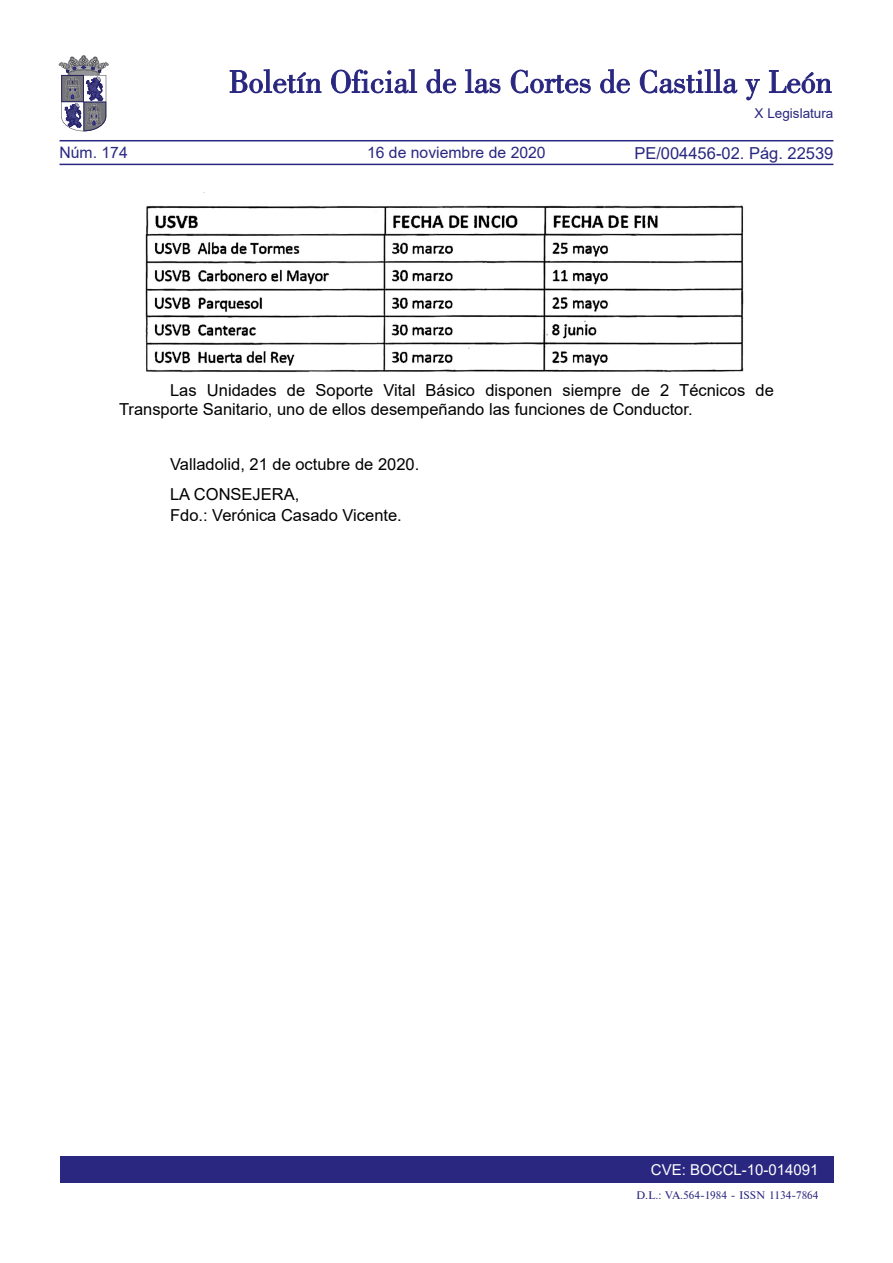
<style>
.page{position:relative;width:893px;height:1263px;background:#fff}
.page>*{position:absolute;margin:0;border:0;box-sizing:border-box;transform-origin:0 0}
.TEXTO_NORMAL{font:16.5px/19.8px "Arial";color:#000}
.firma{font:16.5px/21px "Arial";color:#000}
.Fecha{font:16.5px "Arial";color:#000}
.t1{font:16.5px "Arial";color:#292780}
.t2{font:15.75px "Arial";color:#292780}
.t3{font:15px "Arial";color:#fff}
.t4{font:13.5px "Arial";color:#292780}
.t5{font:10.5px "Times";color:#292780}
</style>
<div class="page">
<div style="left:60px;top:1157px;width:773px;height:26px;background:#292780"></div>
<hr style="left:60px;top:164px;width:773px;height:1px;background:#292780">
<hr style="left:60px;top:140px;width:773px;height:1px;background:#292780">
<svg style="left:230px;top:69px;width:91px;height:24px"></svg>
<svg style="left:331px;top:69px;width:86px;height:24px"></svg>
<svg style="left:426px;top:69px;width:30px;height:24px"></svg>
<svg style="left:465px;top:69px;width:35px;height:24px"></svg>
<svg style="left:511px;top:70px;width:80px;height:23px"></svg>
<svg style="left:600px;top:69px;width:30px;height:24px"></svg>
<svg style="left:640px;top:69px;width:97px;height:24px"></svg>
<svg style="left:745px;top:79px;width:15px;height:21px"></svg>
<svg style="left:769px;top:70px;width:62px;height:23px"></svg>
<svg style="left:59px;top:55px;width:49px;height:76px"></svg>
<img style="left:145px;top:205px;width:599px;height:168px">
<p class="t4" style="left:755px;top:104px;width:80px">X Legislatura</p>
<p class="t2" style="left:60px;top:142px;width:70px">Núm. 174</p>
<p class="t2" style="left:367px;top:142px;width:180px">16 de noviembre de 2020</p>
<p class="t1" style="left:634px;top:141px;width:201px">PE/004456-02. Pág. 22539</p>
<p class="TEXTO_NORMAL" style="left:119px;top:380px;width:656px;text-indent:51px">Las Unidades de Soporte Vital Básico disponen siempre de 2 Técnicos de<br>Transporte Sanitario, uno de ellos desempeñando las funciones de Conductor.</p>
<p class="Fecha" style="left:170px;top:453px;width:251px">Valladolid, 21 de octubre de 2020.</p>
<p class="firma" style="left:170px;top:483px;width:233px">LA CONSEJERA,<br>Fdo.: Verónica Casado Vicente.</p>
<p class="t3" style="left:651px;top:1159px;width:169px">CVE: BOCCL-10-014091</p>
<p class="t5" style="left:636px;top:1189px;width:184px">D.L.: VA.564-1984 - ISSN 1134-7864</p>
</div>
